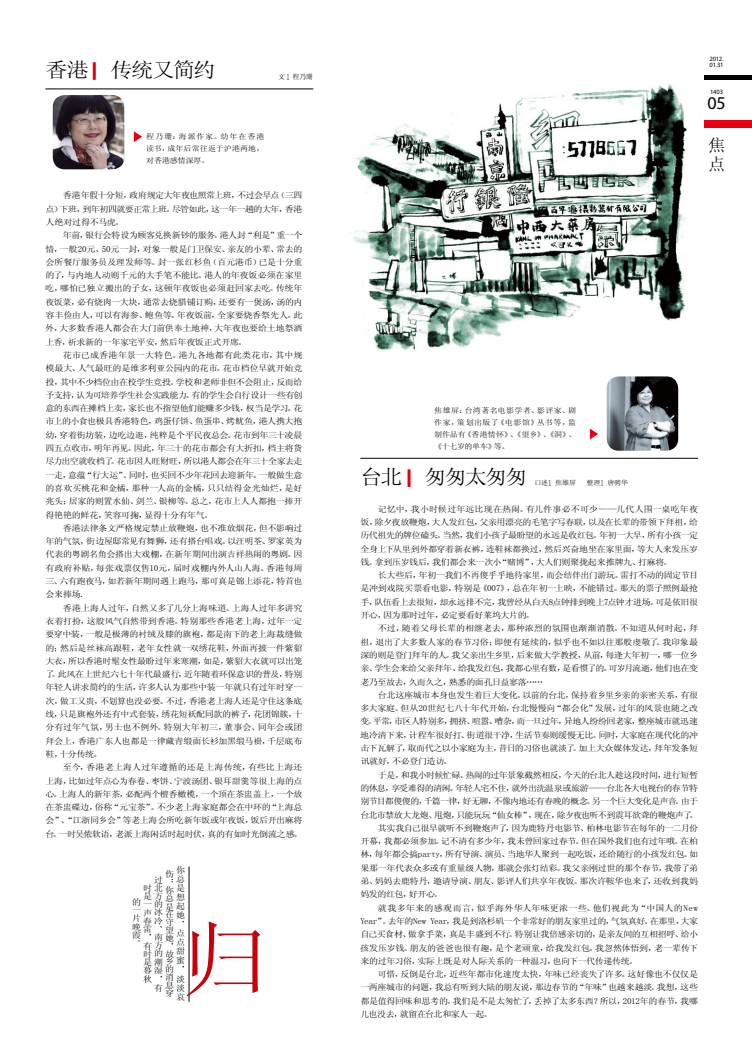
<style>
.page{position:relative;width:752px;height:1063px;background:#fff}
.page>*{position:absolute;margin:0;border:0;box-sizing:border-box;transform-origin:0 0}
.t1{font:81.8px "Sim Sun";color:#c7000b;scale:1.08 1}
.t2{font:20.5px "Sim Sun";letter-spacing:-.075em;color:#000;scale:1.08 1}
.t3{font:18px "Myriad Pro";color:#000}
.t4{font:17px/18.6px "Sim Sun";color:#000}
.t5{font:8.4px/13.3px "Sim Sun";letter-spacing:-.04em;color:#000;text-align:justify;scale:1.08 1}
.t6{font:8.4px "Sim Sun";letter-spacing:-.06em;color:#000;scale:1.08 1}
.t7{font:8.4px "Sim Sun";letter-spacing:-.015em;color:#000;scale:1.08 1}
.t8{font:8.4px "Sim Sun";letter-spacing:.035em;color:#000;scale:1.08 1}
.t9{font:7.4px/12px "Sim Sun";letter-spacing:.025em;color:#000;text-align:justify;scale:1.08 1}
.t10{font:6.7px "Sim Sun";letter-spacing:-.025em;color:#000;scale:1.04 1}
.t11{font:6.5px/6px "Myriad Pro";letter-spacing:-.035em;color:#000}
.s1{font-size:8.4px}
</style>
<div class="page">
<img style="left:353px;top:84px;width:334px;height:267px">
<div style="left:703px;top:121px;width:48px;height:7px;background:#e60012"></div>
<hr style="left:703px;top:76px;width:48px;height:4px;background:#000">
<hr style="left:93px;top:62px;width:3px;height:18px;background:#e60012">
<hr style="left:407px;top:469px;width:3px;height:18px;background:#e60012">
<hr style="left:45px;top:88px;width:268px;height:1px;background:#000">
<svg style="left:134px;top:131px;width:8px;height:11px"></svg>
<img style="left:53px;top:95px;width:71px;height:74px;border-radius:12px">
<hr style="left:360px;top:458px;width:337px;height:1px;background:#000">
<svg style="left:590px;top:429px;width:7px;height:10px"></svg>
<img style="left:606px;top:376px;width:71px;height:75px;border-radius:12px">
<hr style="left:188px;top:867px;width:1px;height:135px;background:#000">
<h2 class="t2" style="left:45px;top:60px;width:159px">香港 传统又简约</h2>
<p class="t10" style="left:278px;top:74px;width:35px">文 <span class="s1">l</span> 程乃珊</p>
<p class="t9" style="left:146px;top:130px;width:111px">程乃珊：海派作家。幼年在香港读书，成年后常往返于沪港两地，对香港感情深厚。</p>
<p class="t5" style="left:45px;top:189px;width:239px;text-indent:18px">香港年假十分短，政府规定大年夜也照常上班，不过会早点（三四点）下班，到年初四就要正常上班。尽管如此，这一年一趟的大年，香港人绝对过得不马虎。</p>
<p class="t5" style="left:45px;top:229px;width:239px;text-indent:18px">年前，银行会特设为顾客兑换新钞的服务。港人封“利是”重一个情，一般20元、50元一封，对象一般是门卫保安、亲友的小辈、常去的会所餐厅服务员及理发师等。封一张红杉鱼（百元港币）已是十分重的了，与内地人动则千元的大手笔不能比。港人的年夜饭必须在家里吃，哪怕已独立搬出的子女，这顿年夜饭也必须赶回家去吃。传统年夜饭菜，必有烧肉一大块，通常去烧腊铺订购，还要有一煲汤，汤的内容丰俭由人，可以有海参、鲍鱼等。年夜饭前，全家要烧香祭先人。此外，大多数香港人都会在大门前供奉土地神，大年夜也要给土地祭酒上香，祈求新的一年家宅平安，然后年夜饭正式开席。</p>
<p class="t5" style="left:45px;top:348px;width:239px;text-indent:18px">花市已成香港年景一大特色。港九各地都有此类花市，其中规模最大、人气最旺的是维多利亚公园内的花市。花市档位早就开始竞投，其中不少档位由在校学生竞投。学校和老师非但不会阻止，反而给予支持，认为可培养学生社会实践能力。有的学生会自行设计一些有创意的东西在摊档上卖，家长也不指望他们能赚多少钱，权当是学习。花市上的小食也极具香港特色，鸡蛋仔饼、鱼蛋串、烤鱿鱼，港人携大抱幼，穿着街坊装，边吃边逛，纯粹是个平民夜总会。花市到年三十凌晨四五点收市，明年再见。因此，年三十的花市都会有大折扣，档主将货尽力出空就收档了。花市因人旺财旺，所以港人都会在年三十全家去走一走，意蕴“行大运”。同时，也买回不少年花回去迎新年。一般做生意的喜欢买桃花和金橘，那种一人高的金橘，只只结得金光灿烂，是好兆头；居家的则置水仙、剑兰、银柳等。总之，花市上人人都抱一捧开得艳艳的鲜花，笑容可掬，显得十分有年气。</p>
<p class="t5" style="left:45px;top:521px;width:239px;text-indent:18px">香港法律条文严格规定禁止放鞭炮，也不准放烟花，但不影响过年的气氛，街边屋邸常见有舞狮，还有搭台唱戏。以汪明荃、罗家英为代表的粤剧名角会搭出大戏棚，在新年期间出演吉祥热闹的粤剧。因有政府补贴，每张戏票仅售10元，届时戏棚内外人山人海。香港每周三、六有跑夜马，如若新年期间遇上跑马，那可真是锦上添花，特首也会来捧场.</p>
<p class="t5" style="left:45px;top:601px;width:239px;text-indent:18px">香港上海人过年，自然又多了几分上海味道。上海人过年多讲究衣着打扮，这股风气自然带到香港。特别那些香港老上海，过年一定要穿中装，一般是极薄的衬绒及膝的旗袍，都是南下的老上海裁缝做的；然后是丝袜高跟鞋，老年女性就一双绣花鞋，外面再披一件紫貂大衣，所以香港时髦女性最盼过年来寒潮，如是，紫貂大衣就可以出笼了。此风在上世纪六七十年代最盛行，近年随着环保意识的普及，特别年轻人讲求简约的生活，许多人认为那些中装一年就只有过年时穿一次，做工又贵，不划算也没必要。不过，香港老上海人还是守住这条底线，只是旗袍外还有中式套装，绣花短袄配同款的裤子，花团锦簇，十分有过年气氛，男士也不例外。特别大年初三，董事会、同年会或团拜会上，香港广东人也都是一律藏青缎面长衫加黑缎马褂，千层底布鞋，十分传统。</p>
<p class="t5" style="left:45px;top:761px;width:239px;text-indent:18px">至今，香港老上海人过年遵循的还是上海传统，有些比上海还上海，比如过年点心为春卷、枣饼、宁波汤团、银耳甜羹等很上海的点心。上海人的新年茶，必配两个檀香橄榄，一个顶在茶盅盖上，一个放在茶盅碟边，俗称“元宝茶”。不少老上海家庭都会在中环的“上海总会”、“江浙同乡会”等老上海会所吃新年饭或年夜饭，饭后开出麻将台。一时吴侬软语，老派上海闲话时起时伏，真的有如时光倒流之感。</p>
<p class="t5" style="left:165px;top:865px;width:20px;line-height:9.1px;text-align:right">你<br>总<br>是<br>想<br>是起</p>
<p class="t5" style="left:165px;top:910px;width:20px;line-height:9.1px;text-align:right">在她，<br>点<br>点<br>甜<br>蜜<br>的，淡<br>淡<br>哀</p>
<p class="t5" style="left:165px;top:870px;width:9px;line-height:8.2px">伤；你总</p>
<p class="t5" style="left:143px;top:876px;width:30px;line-height:8.2px;text-align:left;text-indent:11px">过<br>时北<br>是方<br>一的<br>声冰<br>春冷<br>雷、<br>，南她</p>
<p class="t5" style="left:143px;top:966px;width:20px;line-height:8.6px;text-align:right">暮湿秋，有</p>
<p class="t5" style="left:132px;top:898px;width:9px;line-height:8.2px">的一片晚霞。</p>
<p class="t5" style="left:165px;top:918px;width:9px;line-height:7.8px">守望</p>
<p class="t5" style="left:143px;top:942px;width:30px;line-height:8.1px">有方，时的故是潮乡</p>
<p class="t5" style="left:165px;top:973px;width:9px;line-height:7.8px">消息穿</p>
<h1 class="t1" style="left:180px;top:918px;width:83px">归</h1>
<p class="t11" style="left:709px;top:56px;width:16px">2012.<br>01.31</p>
<p class="t11" style="left:709px;top:88px;width:14px">1403</p>
<h3 class="t3" style="left:707px;top:92px;width:20px">05</h3>
<h3 class="t4" style="left:707px;top:136px;width:18px">焦点</h3>
<p class="t9" style="left:434px;top:404px;width:133px">焦雄屏：台湾著名电影学者、影评家、剧作家，策划出版了《电影馆》丛书等，监制作品有《香港情怀》、《望乡》、《洞》、《十七岁的单车》等。</p>
<h2 class="t2" style="left:360px;top:467px;width:156px">台北 匆匆太匆匆</h2>
<p class="t5" style="left:360px;top:502px;width:314px;text-indent:18px">记忆中，我小时候过年远比现在热闹。有几件事必不可少——几代人围一桌吃年夜饭，除夕夜放鞭炮，大人发红包，父亲用漂亮的毛笔字写春联，以及在长辈的带领下拜祖，给历代祖先的牌位磕头。当然，我们小孩子最盼望的永远是收红包。年初一大早，所有小孩一定全身上下从里到外都穿着新衣裤，连鞋袜都换过，然后兴奋地坐在家里面，等大人来发压岁钱。拿到压岁钱后，我们都会来一次小“赌博”，大人们则聚拢起来推牌九、打麻将。</p>
<p class="t5" style="left:360px;top:568px;width:314px;text-indent:18px">长大些后，年初一我们不再傻乎乎地待家里，而会结伴出门游玩。雷打不动的固定节目是冲到戏院买票看电影，特别是《007》，总在年初一上映，不能错过。那天的票子照例最抢手，队伍看上去很短，却永远排不完，我曾经从白天8点钟排到晚上7点钟才进场。可是依旧很开心，因为那时过年，必定要看好莱坞大片的。</p>
<p class="t5" style="left:360px;top:622px;width:314px;text-indent:18px">不过，随着父母长辈的相继老去，那种浓烈的氛围也渐渐消散。不知道从何时起，拜祖，退出了大多数人家的春节习俗；即便有延续的，似乎也不如以往那般虔敬了。我印象最深的则是登门拜年的人。我父亲出生乡里，后来做大学教授，从前，每逢大年初一，哪一位乡亲、学生会来给父亲拜年、给我发红包，我都心里有数，是看惯了的。可岁月流逝，他们也在变老乃至故去，久而久之，熟悉的面孔日益寥落……</p>
<p class="t5" style="left:360px;top:688px;width:314px;text-indent:18px">台北这座城市本身也发生着巨大变化。以前的台北，保持着乡里乡亲的亲密关系，有很多大家庭。但从20世纪七八十年代开始，台北慢慢向“都会化”发展，过年的风景也随之改变。平常，市区人特别多，拥挤、喧嚣、嘈杂，而一旦过年，异地人纷纷回老家，整座城市就迅速地冷清下来，计程车很好打、街道很干净，生活节奏则缓慢无比。同时，大家庭在现代化的冲击下瓦解了，取而代之以小家庭为主，昔日的习俗也就淡了。加上大众媒体发达，拜年发条短讯就好，不必登门造访。</p>
<p class="t5" style="left:378px;top:768px;width:298px">于是，和我小时候忙碌、热闹的过年景象截然相反，今天的台北人趁这段时间，进行短暂</p>
<p class="t6" style="left:360px;top:784px;width:314px">的休息，享受难得的清闲。年轻人宅不住，就外出洗温泉或旅游——台北各大电视台的春节特</p>
<p class="t6" style="left:360px;top:797px;width:314px">别节目都傻傻的，千篇一律，好无聊，不像内地还有春晚的概念。另一个巨大变化是声音。由于</p>
<p class="t5" style="left:360px;top:808px;width:314px">台北市禁放大龙炮、甩炮，只能玩玩“仙女棒”，现在，除夕夜也听不到震耳欲聋的鞭炮声了。</p>
<p class="t5" style="left:378px;top:821px;width:298px">其实我自己很早就听不到鞭炮声了，因为鹿特丹电影节、柏林电影节在每年的一二月份</p>
<p class="t5" style="left:360px;top:834px;width:314px">开幕，我都必须参加。记不清有多少年，我未曾回家过春节。但在国外我们也有过年哦。在柏</p>
<p class="t5" style="left:360px;top:848px;width:314px">林，每年都会搞party，所有导演、演员、当地华人聚到一起吃饭，还给随行的小孩发红包。如</p>
<p class="t5" style="left:360px;top:861px;width:314px">果那一年代表众多或有重量级人物，那就会张灯结彩。我父亲刚过世的那个春节，我带了弟</p>
<p class="t5" style="left:360px;top:874px;width:314px">弟、妈妈去鹿特丹，邀请导演、朋友、影评人们共享年夜饭。那次许鞍华也来了，还收到我妈</p>
<p class="t5" style="left:360px;top:888px;width:78px">妈发的红包，好开心。</p>
<p class="t8" style="left:378px;top:903px;width:298px">就我多年来的感观而言，似乎海外华人年味更浓一些。他们视此为“中国人的New</p>
<p class="t5" style="left:360px;top:914px;width:314px">Year”。去年的New Year，我是到洛杉矶一个非常好的朋友家里过的，气氛真好。在那里，大家</p>
<p class="t5" style="left:360px;top:928px;width:314px">自己买食材、做拿手菜，真是丰盛到不行。特别让我倍感亲切的，是亲友间的互相招呼、给小</p>
<p class="t7" style="left:360px;top:943px;width:314px">孩发压岁钱。朋友的爸爸也很有趣，是个老顽童，给我发红包。我忽然体悟到，老一辈传下</p>
<p class="t5" style="left:360px;top:954px;width:258px">来的过年习俗，实际上既是对人际关系的一种温习，也向下一代传递传统。</p>
<p class="t7" style="left:378px;top:970px;width:298px">可惜，反倒是台北，近些年都市化速度太快，年味已经丧失了许多。这好像也不仅仅是</p>
<p class="t5" style="left:360px;top:981px;width:314px">一两座城市的问题，我总有听到大陆的朋友说，那边春节的“年味”也越来越淡。我想，这些</p>
<p class="t5" style="left:360px;top:994px;width:314px">都是值得回味和思考的。我们是不是太匆忙了，丢掉了太多东西？所以，2012年的春节，我哪</p>
<p class="t5" style="left:360px;top:1007px;width:124px">儿也没去，就留在台北和家人一起。</p>
<p class="t10" style="left:534px;top:479px;width:41px">口述<span class="s1">l</span> 焦雄屏</p>
<p class="t10" style="left:586px;top:479px;width:41px">整理<span class="s1">l</span> 唐骋华</p>
</div>
